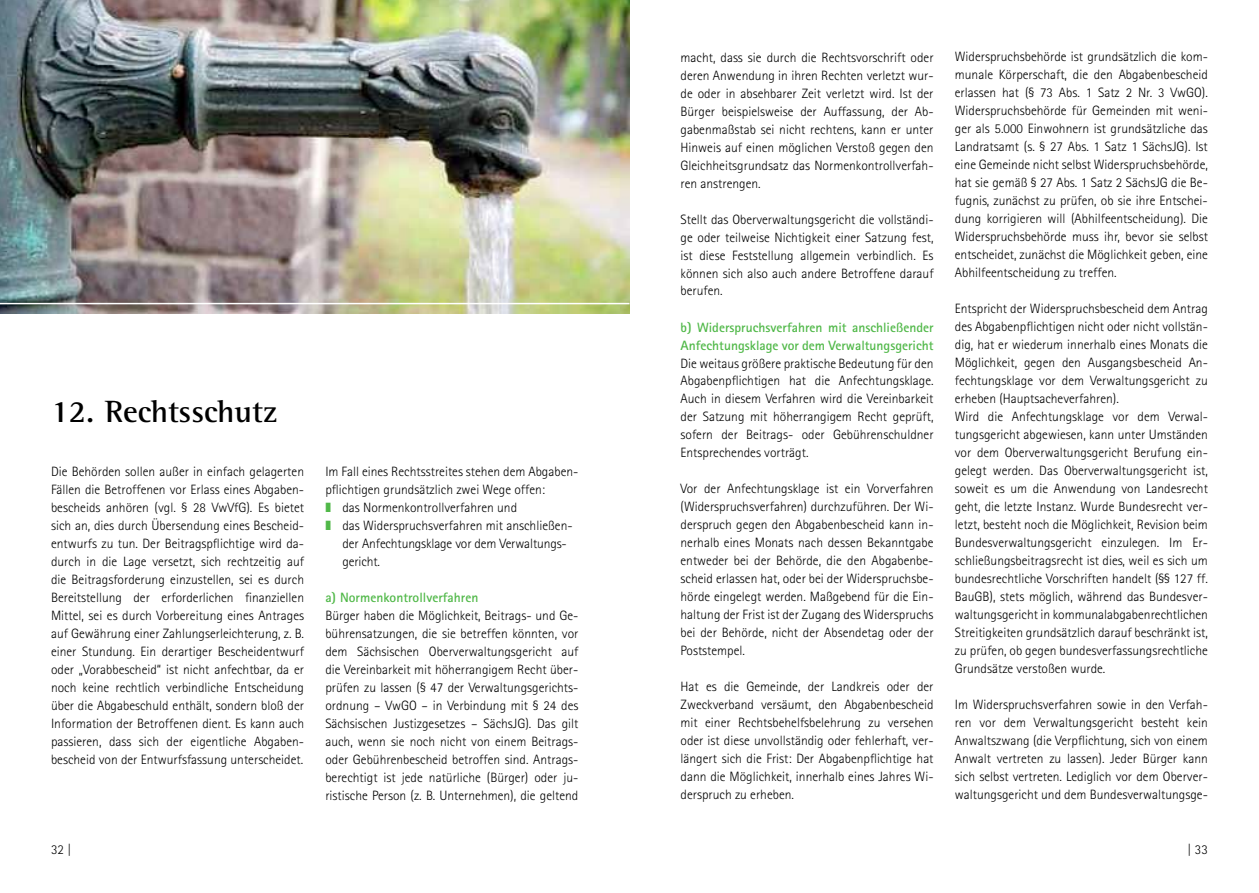
<style>
.page{position:relative;width:1259px;height:893px;background:#fff}
.page>*{position:absolute;margin:0;border:0;box-sizing:border-box;transform-origin:0 0}
.t1{font:700 31.5px "Rotis Semi Serif";color:#000}
.t2{font:300 13.5px/18px "Rotis Sans Serif";color:#000;text-align:justify}
.t3{font:700 13.5px/18px "Rotis Sans Serif";color:#50b848}
.s1{color:#50b848}
</style>
<div class="page">
<img style="left:0;top:0;width:629px;height:314px">
<hr style="left:0;top:303px;width:629px;height:1px;background:#fff">
<h1 class="t1" style="left:51px;top:392px;width:228px">12. Rechtsschutz</h1>
<p class="t2" style="left:51px;top:462px;width:255px">Die Behörden sollen außer in einfach gelagerten Fällen die Betroffenen vor Erlass eines Abgaben&shy;bescheids anhören (vgl. § 28 VwVfG). Es bietet sich an, dies durch Übersendung eines Bescheid&shy;entwurfs zu tun. Der Beitragspflichtige wird da&shy;durch in die Lage versetzt, sich rechtzeitig auf die Beitragsforderung einzustellen, sei es durch Bereitstellung der erforderlichen finanziellen Mittel, sei es durch Vorbereitung eines Antrages auf Gewährung einer Zahlungserleichterung, z. B. einer Stundung. Ein derartiger Bescheidentwurf oder „Vorabbescheid“ ist nicht anfechtbar, da er noch keine rechtlich verbindliche Entscheidung über die Abgabeschuld enthält, sondern bloß der Information der Betroffenen dient. Es kann auch passieren, dass sich der eigentliche Abgaben&shy;bescheid von der Entwurfsfassung unterscheidet.</p>
<p class="t2" style="left:325px;top:462px;width:254px">Im Fall eines Rechtsstreites stehen dem Abgaben-</p>
<p class="t2" style="left:325px;top:480px;width:221px">pflichtigen grundsätzlich zwei Wege offen:</p>
<p class="t2" style="left:325px;top:498px;width:193px"><span class="s1">❚</span> das Normenkontrollverfahren und</p>
<p class="t2" style="left:325px;top:516px;width:249px"><span class="s1">❚</span> das Widerspruchsverfahren mit anschließen-</p>
<p class="t2" style="left:342px;top:534px;width:226px">der Anfechtungsklage vor dem Verwaltungs-</p>
<p class="t2" style="left:342px;top:552px;width:39px">gericht.</p>
<p class="t3" style="left:325px;top:588px;width:154px">a) Normenkontrollverfahren</p>
<p class="t2" style="left:325px;top:606px;width:255px">Bürger haben die Möglichkeit, Beitrags- und Ge&shy;bührensatzungen, die sie betreffen könnten, vor dem Sächsischen Oberverwaltungsgericht auf die Vereinbarkeit mit höherrangigem Recht über&shy;prüfen zu lassen (§ 47 der Verwaltungsgerichts&shy;ordnung – VwGO – in Verbindung mit § 24 des Sächsischen Justizgesetzes – SächsJG). Das gilt auch, wenn sie noch nicht von einem Beitrags&shy;oder Gebührenbescheid betroffen sind. Antrags&shy;berechtigt ist jede natürliche (Bürger) oder ju&shy;ristische Person (z. B. Unternehmen), die geltend</p>
<p class="t2" style="left:680px;top:48px;width:255px">macht, dass sie durch die Rechtsvorschrift oder deren Anwendung in ihren Rechten verletzt wur&shy;de oder in absehbarer Zeit verletzt wird. Ist der Bürger beispielsweise der Auffassung, der Ab&shy;gabenmaßstab sei nicht rechtens, kann er unter Hinweis auf einen möglichen Verstoß gegen den Gleichheitsgrundsatz das Normenkontrollverfah&shy;ren anstrengen.</p>
<p class="t2" style="left:680px;top:210px;width:255px">Stellt das Oberverwaltungsgericht die vollständi&shy;ge oder teilweise Nichtigkeit einer Satzung fest, ist diese Feststellung allgemein verbindlich. Es können sich also auch andere Betroffene darauf berufen.</p>
<p class="t3" style="left:680px;top:318px;width:255px">b) Widerspruchsverfahren mit anschließender<br>Anfechtungsklage vor dem Verwaltungsgericht</p>
<p class="t2" style="left:680px;top:354px;width:255px">Die weitaus größere praktische Bedeutung für den Abgabenpflichtigen hat die Anfechtungsklage.<br>Auch in diesem Verfahren wird die Vereinbarkeit der Satzung mit höherrangigem Recht geprüft, sofern der Beitrags- oder Gebührenschuldner Entsprechendes vorträgt.</p>
<p class="t2" style="left:680px;top:480px;width:255px">Vor der Anfechtungsklage ist ein Vorverfahren (Widerspruchsverfahren) durchzuführen. Der Wi&shy;derspruch gegen den Abgabenbescheid kann in&shy;nerhalb eines Monats nach dessen Bekanntgabe entweder bei der Behörde, die den Abgabenbe&shy;scheid erlassen hat, oder bei der Widerspruchsbe&shy;hörde eingelegt werden. Maßgebend für die Ein&shy;haltung der Frist ist der Zugang des Widerspruchs bei der Behörde, nicht der Absendetag oder der Poststempel.</p>
<p class="t2" style="left:680px;top:678px;width:255px">Hat es die Gemeinde, der Landkreis oder der Zweckverband versäumt, den Abgabenbescheid mit einer Rechtsbehelfsbelehrung zu versehen oder ist diese unvollständig oder fehlerhaft, ver&shy;längert sich die Frist: Der Abgabenpflichtige hat dann die Möglichkeit, innerhalb eines Jahres Wi&shy;derspruch zu erheben.</p>
<p class="t2" style="left:955px;top:48px;width:255px">Widerspruchsbehörde ist grundsätzlich die kom&shy;munale Körperschaft, die den Abgabenbescheid erlassen hat (§ 73 Abs. 1 Satz 2 Nr. 3 VwGO).<br>Widerspruchsbehörde für Gemeinden mit weni&shy;ger als 5.000 Einwohnern ist grundsätzliche das Landratsamt (s. § 27 Abs. 1 Satz 1 SächsJG). Ist eine Gemeinde nicht selbst Widerspruchsbehörde, hat sie gemäß § 27 Abs. 1 Satz 2 SächsJG die Be&shy;fugnis, zunächst zu prüfen, ob sie ihre Entschei&shy;dung korrigieren will (Abhilfeentscheidung). Die Widerspruchsbehörde muss ihr, bevor sie selbst entscheidet, zunächst die Möglichkeit geben, eine Abhilfeentscheidung zu treffen.</p>
<p class="t2" style="left:955px;top:300px;width:255px;text-align:left">Entspricht der Widerspruchsbescheid dem Antrag des Abgabenpflichtigen nicht oder nicht vollstän&shy;dig, hat er wiederum innerhalb eines Monats die Möglichkeit, gegen den Ausgangsbescheid An&shy;fechtungsklage vor dem Verwaltungsgericht zu erheben (Hauptsacheverfahren).<br>Wird die Anfechtungsklage vor dem Verwal&shy;tungsgericht abgewiesen, kann unter Umständen vor dem Oberverwaltungsgericht Berufung ein&shy;gelegt werden. Das Oberverwaltungsgericht ist, soweit es um die Anwendung von Landesrecht geht, die letzte Instanz. Wurde Bundesrecht ver&shy;letzt, besteht noch die Möglichkeit, Revision beim Bundesverwaltungsgericht einzulegen. Im Er&shy;schließungsbeitragsrecht ist dies, weil es sich um bundesrechtliche Vorschriften handelt (§§ 127 ff.<br>BauGB), stets möglich, während das Bundesver&shy;waltungsgericht in kommunalabgabenrechtlichen Streitigkeiten grundsätzlich darauf beschränkt ist, zu prüfen, ob gegen bundesverfassungsrechtliche Grundsätze verstoßen wurde.</p>
<p class="t2" style="left:955px;top:696px;width:254px">Im Widerspruchsverfahren sowie in den Verfah&shy;ren vor dem Verwaltungsgericht besteht kein Anwaltszwang (die Verpflichtung, sich von einem Anwalt vertreten zu lassen). Jeder Bürger kann sich selbst vertreten. Lediglich vor dem Oberver&shy;waltungsgericht und dem Bundesverwaltungsge-</p>
<p class="t2" style="left:51px;top:840px;width:22px">32 |</p>
<p class="t2" style="left:1187px;top:840px;width:22px">| 33</p>
</div>
